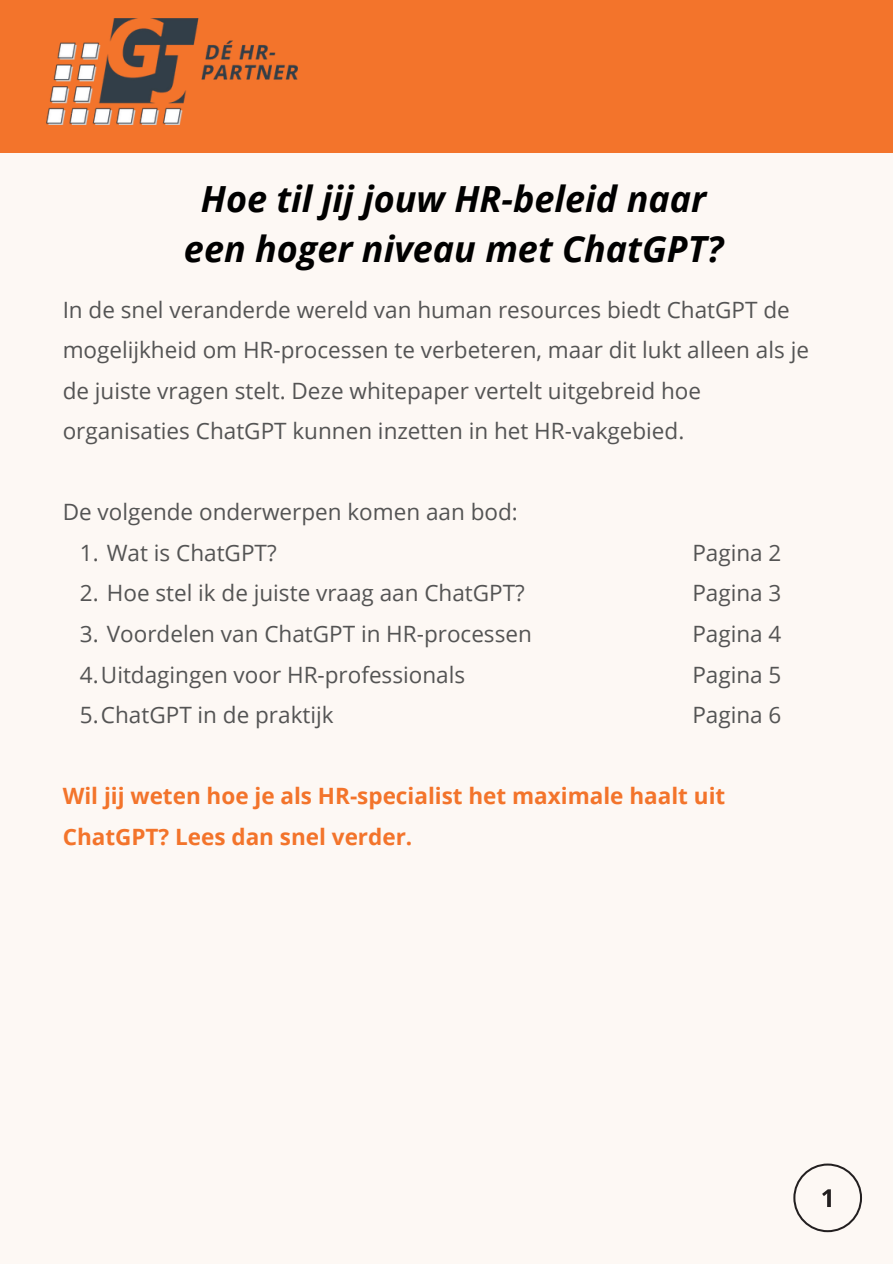
<style>
.page{position:relative;width:893px;height:1264px;background:#fff}
.page>*{position:absolute;margin:0;border:0;box-sizing:border-box;transform-origin:0 0}
.t1{font:italic 700 36px/49.5px "Open Sans";color:#000;text-align:center}
.t2{font:22.5px/40.5px "Open Sans";color:#545454}
.t3{font:700 22.5px/40.5px "Open Sans";color:#f3742b}
</style>
<div class="page">
<div style="left:0;top:0;width:892px;height:1263px;background:#fdf8f4"></div>
<div style="left:0;top:0;width:892px;height:153px;background:#f3742b"></div>
<img style="left:46px;top:18px;width:251px;height:106px">
<svg style="left:793px;top:1163px;width:69px;height:69px"></svg>
<h2 class="t1" style="left:184px;top:173px;width:541px">Hoe til jij jouw HR-beleid naar een hoger niveau met ChatGPT?</h2>
<h1 class="t2" style="left:63px;top:289px;width:747px">In de snel veranderde wereld van human resources biedt ChatGPT de mogelijkheid om HR-processen te verbeteren, maar dit lukt alleen als je de juiste vragen stelt. Deze whitepaper vertelt uitgebreid hoe organisaties ChatGPT kunnen inzetten in het HR-vakgebied.</h1>
<p class="t2" style="left:63px;top:491px;width:456px">De volgende onderwerpen komen aan bod:</p>
<p class="t2" style="left:80px;top:532px;width:198px">1. Wat is ChatGPT?</p>
<p class="t2" style="left:80px;top:572px;width:446px">2. Hoe stel ik de juiste vraag aan ChatGPT?</p>
<p class="t2" style="left:80px;top:613px;width:453px">3. Voordelen van ChatGPT in HR-processen</p>
<p class="t2" style="left:80px;top:653px;width:387px">4.Uitdagingen voor HR-professionals</p>
<p class="t2" style="left:80px;top:694px;width:255px">5.ChatGPT in de praktijk</p>
<p class="t2" style="left:692px;top:532px;width:91px">Pagina 2</p>
<p class="t2" style="left:692px;top:572px;width:91px">Pagina 3</p>
<p class="t2" style="left:692px;top:613px;width:91px">Pagina 4</p>
<p class="t2" style="left:692px;top:653px;width:91px">Pagina 5</p>
<p class="t2" style="left:692px;top:694px;width:91px">Pagina 6</p>
<p class="t3" style="left:63px;top:775px;width:664px">Wil jij weten hoe je als HR-specialist het maximale haalt uit<br>ChatGPT? Lees dan snel verder.</p>
</div>
